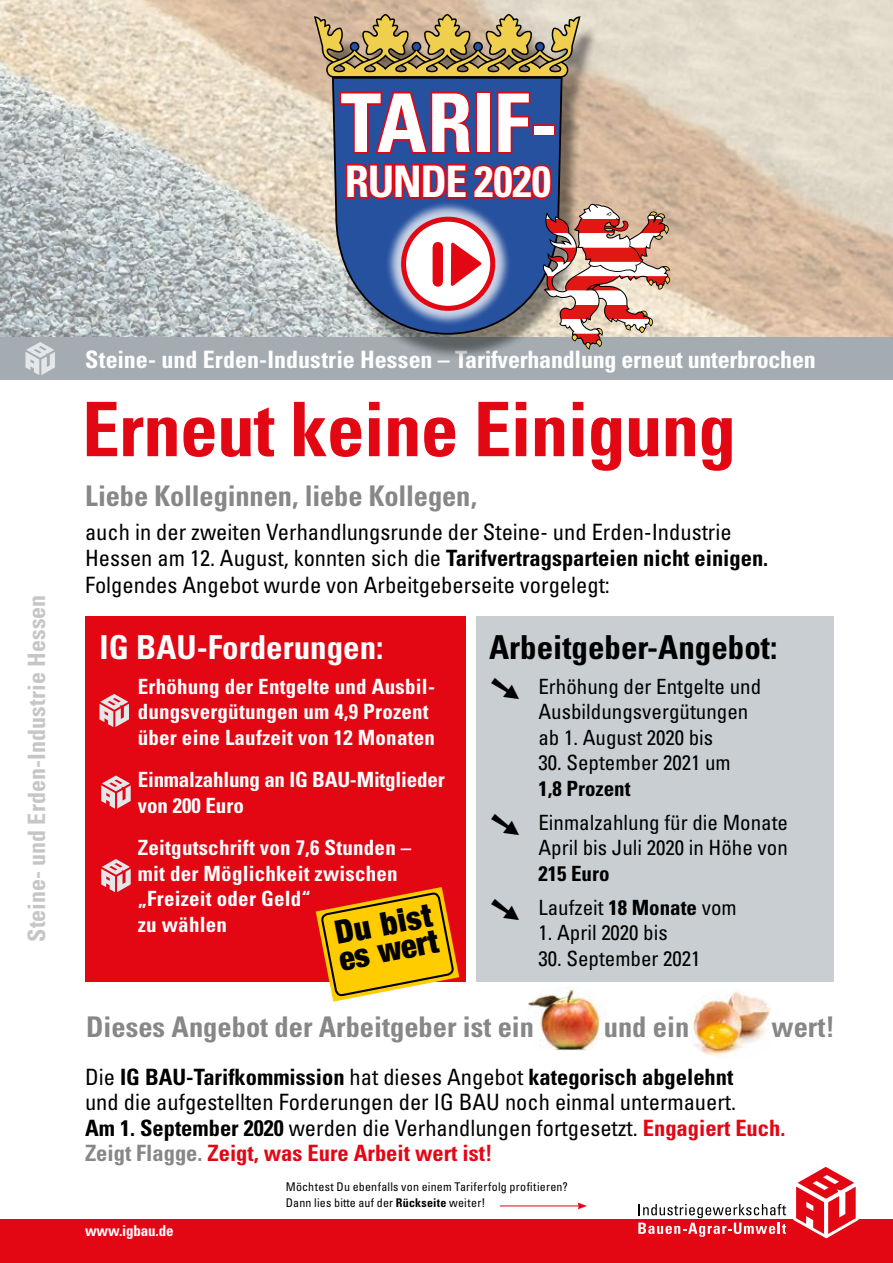
<style>
.page{position:relative;width:893px;height:1263px;background:#fff}
.page>*{position:absolute;margin:0;border:0;box-sizing:border-box;transform-origin:0 0}
.t1{font:700 condensed 81px "Univers";letter-spacing:-.01em;color:#fff}
.t2{font:700 condensed 75.3px "Univers";letter-spacing:-.01em;color:#e30613}
.t3{font:700 condensed 43.5px "Univers";letter-spacing:-.03em;color:#fff}
.t4{font:700 condensed 33px "Univers";color:#000}
.t5{font:700 condensed 33px "Univers";color:#fff}
.t6{font:900 condensed 32.25px/26.7px "Helvetica Neue";color:#000}
.t7{font:700 condensed 28.5px "Univers";color:#878787}
.t8{font:700 condensed 24px "Univers";letter-spacing:-.01em;color:#fff}
.t9{font:700 condensed 24px "Univers";color:#c6c6c6}
.t10{font:condensed 22.5px/25.5px "Univers";color:#000}
.t11{font:condensed 21px/25.5px "Univers";color:#000}
.t12{font:700 condensed 21px/25.5px "Univers";letter-spacing:.01em;color:#fff}
.t13{font:700 condensed 21px/25.5px "Univers";letter-spacing:-.01em;color:#fff}
.t14{font:700 condensed 21px/34px "Univers";color:#000}
.t15{font:700 condensed 15px "Univers";letter-spacing:-.01em;color:#fff}
.t16{font:condensed 12px/16.6px "Univers";letter-spacing:.02em;color:#000}
.s1{font-weight:700}
.s2{font-family:"Zapf Ding Neu";font-stretch:normal;font-size:42px}
.s3{font-family:"Zapf Ding Neu";font-weight:400;font-stretch:normal;font-size:42px}
.s4{font-weight:400}
.s5{font-weight:700;color:#e30613}
.s6{font-weight:700;color:#878787}
</style>
<div class="page">
<div style="left:0;top:1219px;width:893px;height:44px;background:#e30613"></div>
<svg style="left:794px;top:1166px;width:64px;height:72px"></svg>
<svg style="left:638px;top:1204px;width:148px;height:33px"></svg>
<img style="left:0;top:0;width:893px;height:337px">
<hr style="left:500px;top:1205px;width:80px;height:1px;background:#e30613">
<svg style="left:577px;top:1202px;width:10px;height:7px"></svg>
<div style="left:0;top:337px;width:893px;height:42px;background:#a4acb1"></div>
<svg style="left:25px;top:342px;width:30px;height:33px"></svg>
<div style="left:317px;top:24px;width:281px;height:336px;background:#000;opacity:.44"></div>
<svg style="left:334px;top:79px;width:227px;height:254px;fill:#26519f"></svg>
<svg style="left:314px;top:14px;width:266px;height:65px"></svg>
<div style="left:85px;top:616px;width:381px;height:366px;background:#e30613"></div>
<div style="left:476px;top:616px;width:358px;height:366px;background:#c8ced2"></div>
<svg style="left:316px;top:887px;width:143px;height:115px"></svg>
<svg style="left:101px;top:859px;width:30px;height:33px"></svg>
<svg style="left:101px;top:775px;width:30px;height:34px"></svg>
<svg style="left:99px;top:694px;width:30px;height:33px"></svg>
<svg style="left:338px;top:90px;width:334px;height:261px"></svg>
<img style="left:686px;top:988px;width:85px;height:69px">
<img style="left:528px;top:987px;width:79px;height:63px">
<h1 class="t1" style="left:341px;top:73px;width:218px">TARIF-</h1>
<h3 class="t3" style="left:345px;top:155px;width:208px">RUNDE 2020</h3>
<p class="t9" style="left:22px;top:942px;width:349px;rotate:-90deg">Steine- und Erden-Industrie Hessen</p>
<p class="t8" style="left:85px;top:345px;width:732px">Steine- und Erden-Industrie Hessen – Tarifverhandlung erneut unterbrochen</p>
<h2 class="t2" style="left:82px;top:383px;width:655px">Erneut keine Einigung</h2>
<p class="t7" style="left:85px;top:478px;width:393px">Liebe Kolleginnen, liebe Kollegen,</p>
<p class="t10" style="left:85px;top:518px;width:685px;line-height:26.2px">auch in der zweiten Verhandlungsrunde der Steine- und Erden-Industrie<br>Hessen am 12. August, konnten sich die <span class="s1">Tarifvertragsparteien nicht einigen.<br></span>Folgendes Angebot wurde von Arbeitgeberseite vorgelegt:</p>
<h3 class="t5" style="left:100px;top:627px;width:286px">IG BAU-Forderungen:</h3>
<h3 class="t4" style="left:489px;top:627px;width:290px">Arbeitgeber-Angebot:</h3>
<p class="t12" style="left:138px;top:673px;width:299px">Erhöhung der Entgelte und Ausbil&shy;dungsvergütungen um 4,9 Prozent über eine Laufzeit von 12 Monaten</p>
<p class="t13" style="left:138px;top:767px;width:308px">Einmalzahlung an IG BAU-Mitglieder von 200 Euro</p>
<p class="t12" style="left:138px;top:835px;width:275px">Zeitgutschrift von 7,6 Stunden – mit der Möglichkeit zwischen „Freizeit oder Geld“<br>zu wählen</p>
<h3 class="t6" style="left:331px;top:918px;width:102px;rotate:-11deg">Du bist es wert</h3>
<p class="t11" style="left:538px;top:673px;width:224px;text-indent:-49px"><span class="s2">ÿ</span> Erhöhung der Entgelte und<br>Ausbildungsvergütungen ab 1. August 2020 bis</p>
<p class="t11" style="left:538px;top:749px;width:194px">30. September 2021 um</p>
<p class="t11" style="left:490px;top:770px;width:300px;line-height:34px;text-indent:49px"><span class="s1">1,8 Prozent<br></span><span class="s2">ÿ</span> Einmalzahlung für die Monate</p>
<p class="t11" style="left:538px;top:834px;width:251px">April bis Juli 2020 in Höhe von</p>
<p class="t14" style="left:490px;top:856px;width:248px;text-indent:49px">215 Euro<br><span class="s3">ÿ</span> <span class="s4">Laufzeit</span> 18 Monate <span class="s4">vom</span></p>
<p class="t11" style="left:538px;top:919px;width:131px">1. April 2020 bis</p>
<p class="t11" style="left:538px;top:945px;width:164px">30. September 2021</p>
<p class="t7" style="left:86px;top:1009px;width:450px">Dieses Angebot der Arbeitgeber ist ein</p>
<p class="t7" style="left:604px;top:1009px;width:87px">und ein</p>
<p class="t7" style="left:771px;top:1009px;width:65px">wert!</p>
<p class="t10" style="left:85px;top:1063px;width:702px">Die <span class="s1">IG BAU-Tarifkommission</span> hat dieses Angebot <span class="s1">kategorisch abgelehnt<br></span>und die aufgestellten Forderungen der IG BAU noch einmal untermauert.<br><span class="s1">Am 1. September 2020</span> werden die Verhandlungen fortgesetzt. <span class="s5">Engagiert Euch.<br></span><span class="s6">Zeigt Flagge.</span> <span class="s5">Zeigt, was Eure Arbeit wert ist!</span></p>
<p class="t15" style="left:85px;top:1221px;width:90px">www.igbau.de</p>
<p class="t16" style="left:286px;top:1178px;width:283px">Möchtest Du ebenfalls von einem Tariferfolg profitieren?<br>Dann lies bitte auf der <span class="s1">Rückseite</span> weiter!</p>
</div>
